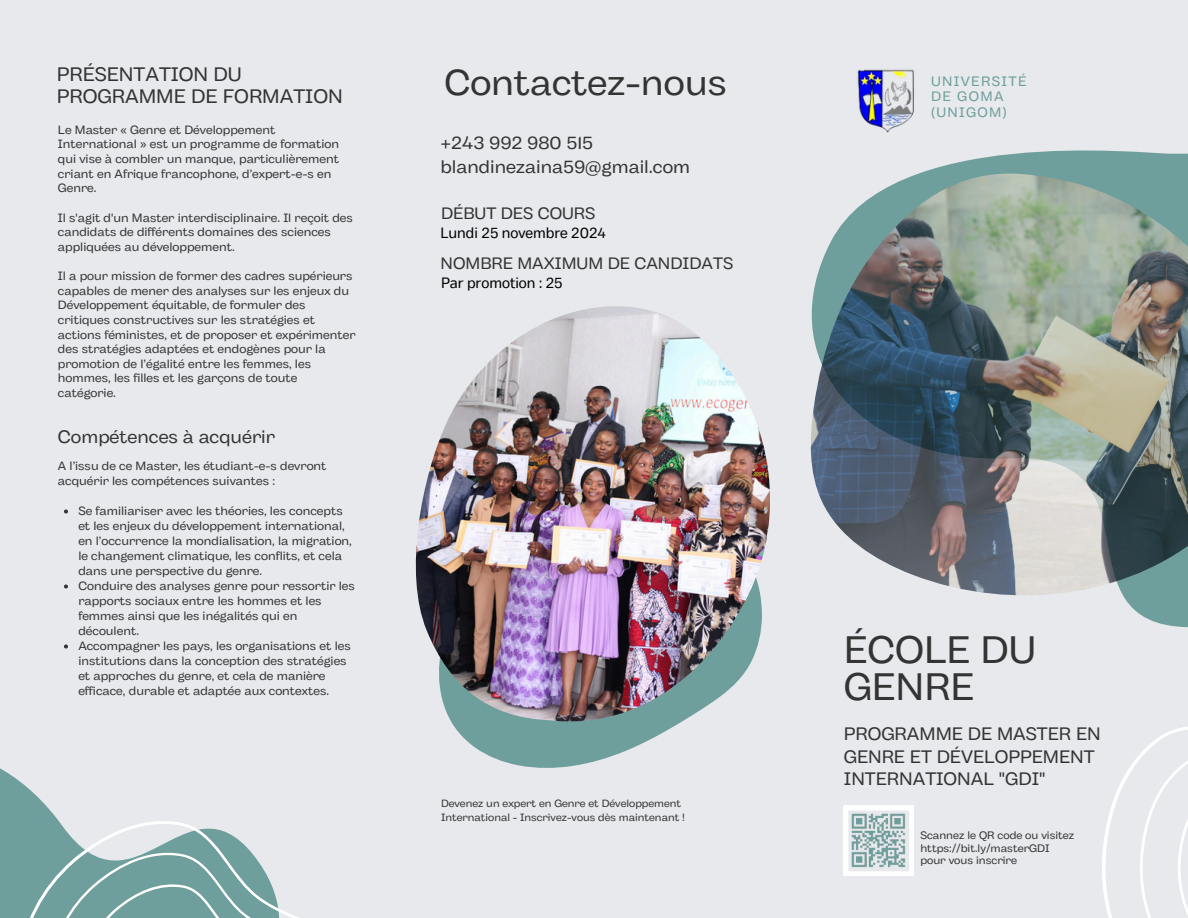
<style>
.page{position:relative;width:1188px;height:918px;background:#e7e9ec}
.page>*{position:absolute;margin:0;border:0;box-sizing:border-box;transform-origin:0 0}
.t1{font:38.25px/37.2px "Body Grotesque Fit";color:#343434}
.t2{font:36px "Body Grotesque Fit";color:#343434}
.t3{font:19.5px/22.5px "Body Grotesque Fit";color:#343434}
.t4{font:18px/22.5px "Body Grotesque Fit";color:#343434}
.t5{font:16.5px "Body Grotesque Fit";color:#343434}
.t6{font:15px "Body Text";color:#000}
.t7{font:13.65px/15.8px "Body Grotesque Fit";letter-spacing:.1em;color:#6e9f9c}
.t8{font:12px/14.7px "Body Grotesque Fit";color:#343434}
.t9{font:10.8px/12.6px "Body Grotesque Fit";color:#343434}
.t10{font:10.5px/13.2px "Body Grotesque Fit";color:#343434}
</style>
<div class="page">
<svg style="left:810px;top:150px;width:378px;height:478px"></svg>
<svg style="left:1102px;top:727px;width:86px;height:191px"></svg>
<svg style="left:64px;top:510px;width:4px;height:4px"></svg>
<svg style="left:64px;top:585px;width:4px;height:4px"></svg>
<svg style="left:64px;top:645px;width:4px;height:4px"></svg>
<svg style="left:0;top:768px;width:33px;height:25px"></svg>
<svg style="left:0;top:793px;width:236px;height:125px"></svg>
<svg style="left:37px;top:838px;width:262px;height:80px"></svg>
<img style="left:811px;top:174px;width:377px;height:421px">
<svg style="left:844px;top:806px;width:70px;height:70px"></svg>
<img style="left:857px;top:69px;width:57px;height:64px">
<svg style="left:451px;top:721px;width:232px;height:47px;fill:#6e9f9c"></svg>
<img style="left:415px;top:306px;width:355px;height:415px">
<h6 class="t3" style="left:57px;top:64px;width:288px">PRÉSENTATION DU<br>PROGRAMME DE FORMATION</h6>
<p class="t8" style="left:58px;top:123px;width:283px">Le Master « Genre et Développement International » est un programme de formation qui vise à combler un manque, particulièrement criant en Afrique francophone, d’expert-e-s en Genre.</p>
<p class="t8" style="left:58px;top:211px;width:296px">Il s'agit d'un Master interdisciplinaire. Il reçoit des candidats de différents domaines des sciences appliquées au développement.</p>
<p class="t8" style="left:58px;top:270px;width:299px">Il a pour mission de former des cadres supérieurs capables de mener des analyses sur les enjeux du Développement équitable, de formuler des critiques constructives sur les stratégies et actions féministes, et de proposer et expérimenter des stratégies adaptées et endogènes pour la promotion de l’égalité entre les femmes, les hommes, les filles et les garçons de toute catégorie.</p>
<p class="t4" style="left:58px;top:427px;width:219px">Compétences à acquérir</p>
<h1 class="t8" style="left:58px;top:459px;width:270px">A l’issu de ce Master, les étudiant-e-s devront acqué rir les compétences suivantes :</h1>
<h3 class="t8" style="left:78px;top:504px;width:275px">Se familiariser avec les théories, les concepts et les enjeux du développement international, en l’occurrence la mondialisation, la migration, le changement climatique, les conflits, et cela dans une perspective du genre.</h3>
<h2 class="t8" style="left:78px;top:579px;width:278px">Conduire des analyses genre pour ressortir les rapports sociaux entre les hommes et les femmes ainsi que les inégalités qui en découlent.</h2>
<p class="t8" style="left:78px;top:639px;width:274px">Accompagner les pays, les organisations et les institutions dans la conception des stratégies et approches du genre, et cela de manière efficace, durable et adaptée aux contextes.</p>
<h5 class="t2" style="left:444px;top:62px;width:284px">Contactez-nous</h5>
<p class="t4" style="left:441px;top:132px;width:251px;line-height:24.8px">+243 992 980 515 blandinezaina59@gmail.com</p>
<p class="t5" style="left:441px;top:204px;width:156px">DÉBUT DES COURS</p>
<p class="t6" style="left:441px;top:224px;width:167px">Lundi 25 novembre 2024</p>
<p class="t6" style="left:441px;top:274px;width:123px">Par promotion : 25</p>
<p class="t5" style="left:441px;top:254px;width:294px">NOMBRE MAXIMUM DE CANDIDATS</p>
<h4 class="t10" style="left:441px;top:798px;width:246px">Devenez un expert en Genre et Développement<br>International - Inscrivez-vous dès maintenant !</h4>
<h6 class="t7" style="left:931px;top:74px;width:97px">UNIVERSITÉ<br>DE GOMA (UNIGOM)</h6>
<p class="t1" style="left:844px;top:634px;width:194px">ÉCOLE DU<br>GENRE</p>
<p class="t4" style="left:844px;top:724px;width:258px">PROGRAMME DE MASTER EN<br>GENRE ET DÉVELOPPEMENT<br>INTERNATIONAL "GDI"</p>
<p class="t9" style="left:920px;top:830px;width:155px">Scannez le QR code ou visitez https://bit.ly/masterGDI pour vous inscrire</p>
</div>
